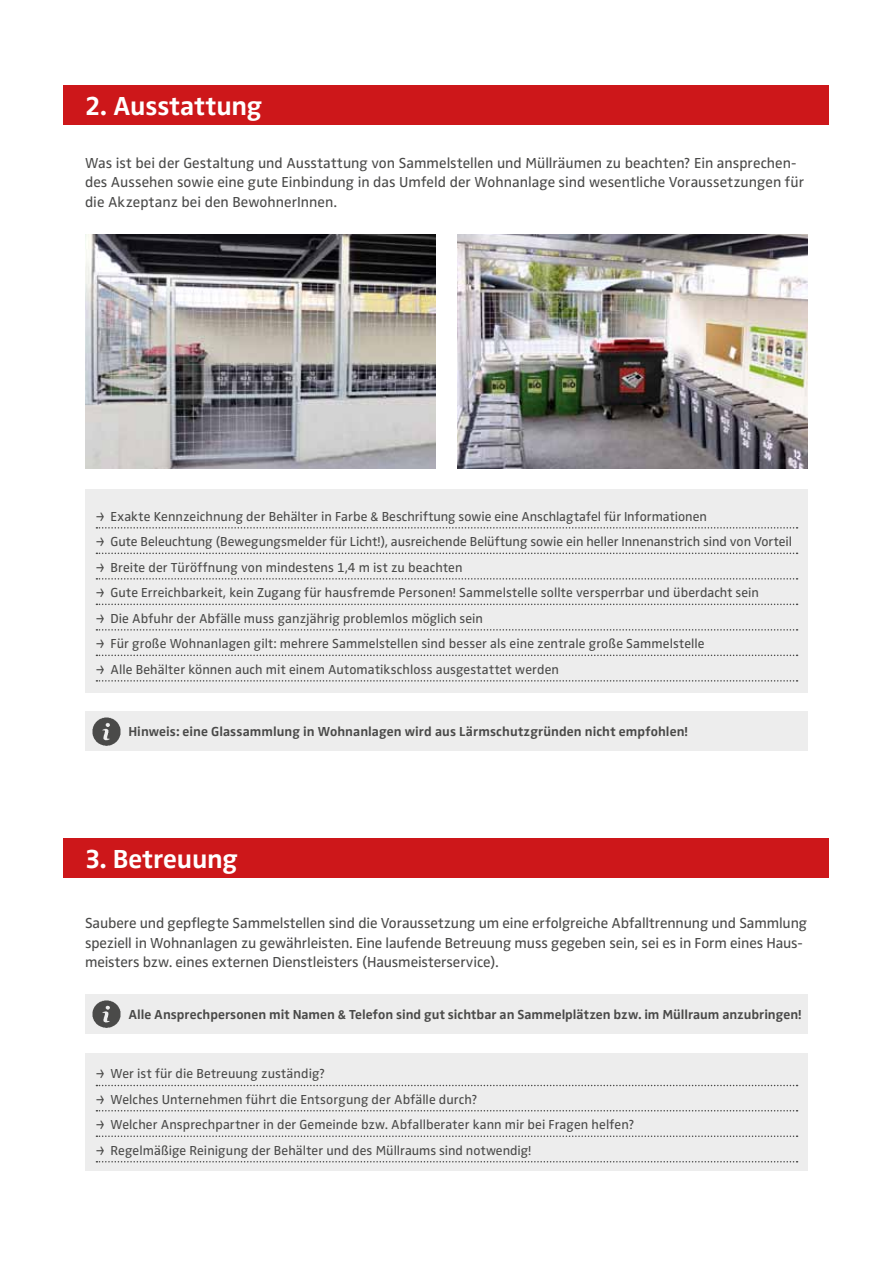
<style>
.page{position:relative;width:893px;height:1263px;background:#fff}
.page>*{position:absolute;margin:0;border:0;box-sizing:border-box;transform-origin:0 0}
.t1{font:700 27px "Zwo";letter-spacing:-.005em;color:#fff}
.t2{font:15px/19.5px "Zwo";letter-spacing:-.005em;color:#4a4a49}
.t3{font:13.5px/25.5px "Zwo";letter-spacing:.005em;color:#4a4a49}
.t4{font:700 13.5px "Zwo";letter-spacing:.005em;color:#4a4a49}
.s1{font-family:"Lacuna"}
</style>
<div class="page">
<div style="left:85px;top:1053px;width:723px;height:117px;background:#ededed"></div>
<svg style="left:96px;top:1085px;width:701px;height:1px"></svg>
<svg style="left:96px;top:1110px;width:701px;height:1px"></svg>
<svg style="left:96px;top:1135px;width:701px;height:2px"></svg>
<svg style="left:96px;top:1161px;width:701px;height:1px"></svg>
<div style="left:85px;top:489px;width:723px;height:203px;background:#ededed"></div>
<svg style="left:96px;top:527px;width:701px;height:2px"></svg>
<svg style="left:96px;top:553px;width:701px;height:1px"></svg>
<svg style="left:96px;top:578px;width:701px;height:2px"></svg>
<svg style="left:96px;top:604px;width:701px;height:1px"></svg>
<svg style="left:96px;top:629px;width:701px;height:2px"></svg>
<svg style="left:96px;top:655px;width:701px;height:1px"></svg>
<svg style="left:96px;top:680px;width:701px;height:2px"></svg>
<div style="left:64px;top:85px;width:765px;height:39px;background:#cd171a"></div>
<div style="left:64px;top:838px;width:765px;height:40px;background:#cd171a"></div>
<div style="left:85px;top:712px;width:723px;height:39px;background:#ededed"></div>
<img style="left:92px;top:718px;width:28px;height:27px">
<div style="left:85px;top:995px;width:723px;height:39px;background:#ededed"></div>
<img style="left:92px;top:1000px;width:28px;height:28px">
<img style="left:457px;top:234px;width:351px;height:234px">
<img style="left:85px;top:234px;width:351px;height:234px">
<h1 class="t1" style="left:85px;top:90px;width:179px">2. Ausstattung</h1>
<p class="t2" style="left:85px;top:153px;width:720px">Was ist bei der Gestaltung und Ausstattung von Sammelstellen und Müllräumen zu beachten? Ein ansprechen&shy;des Aussehen sowie eine gute Einbindung in das Umfeld der Wohnanlage sind wesentliche Voraussetzungen für die Akzeptanz bei den BewohnerInnen.</p>
<p class="t3" style="left:96px;top:503px;width:698px"><span class="s1">&gt;</span> Exakte Kennzeichnung der Behälter in Farbe &amp; Beschriftung sowie eine Anschlagtafel für Informationen<br><span class="s1">&gt;</span> Gute Beleuchtung (Bewegungsmelder für Licht!), ausreichende Belüftung sowie ein heller Innenanstrich sind von Vorteil <span class="s1">&gt;</span> Breite der Türöffnung von mindestens 1,4 m ist zu beachten<br><span class="s1">&gt;</span> Gute Erreichbarkeit, kein Zugang für hausfremde Personen! Sammelstelle sollte versperrbar und überdacht sein<br><span class="s1">&gt;</span> Die Abfuhr der Abfälle muss ganzjährig problemlos möglich sein<br><span class="s1">&gt;</span> Für große Wohnanlagen gilt: mehrere Sammelstellen sind besser als eine zentrale große Sammelstelle<br><span class="s1">&gt;</span> Alle Behälter können auch mit einem Automatikschloss ausgestattet werden</p>
<p class="t4" style="left:128px;top:723px;width:561px">Hinweis: eine Glassammlung in Wohnanlagen wird aus Lärmschutzgründen nicht empfohlen!</p>
<h1 class="t1" style="left:85px;top:843px;width:154px">3. Betreuung</h1>
<p class="t2" style="left:85px;top:913px;width:723px">Saubere und gepflegte Sammelstellen sind die Voraussetzung um eine erfolgreiche Abfalltrennung und Sammlung speziell in Wohnanlagen zu gewährleisten. Eine laufende Betreuung muss gegeben sein, sei es in Form eines Haus&shy;meisters bzw. eines externen Dienstleisters (Hausmeisterservice).</p>
<p class="t4" style="left:128px;top:1006px;width:675px">Alle Ansprechpersonen mit Namen &amp; Telefon sind gut sichtbar an Sammelplätzen bzw. im Müllraum anzubringen!</p>
<p class="t3" style="left:96px;top:1061px;width:540px"><span class="s1">&gt;</span> Wer ist für die Betreuung zuständig?<br><span class="s1">&gt;</span> Welches Unternehmen führt die Entsorgung der Abfälle durch?<br><span class="s1">&gt;</span> Welcher Ansprechpartner in der Gemeinde bzw. Abfallberater kann mir bei Fragen helfen? <span class="s1">&gt;</span> Regelmäßige Reinigung der Behälter und des Müllraums sind notwendig!</p>
</div>
